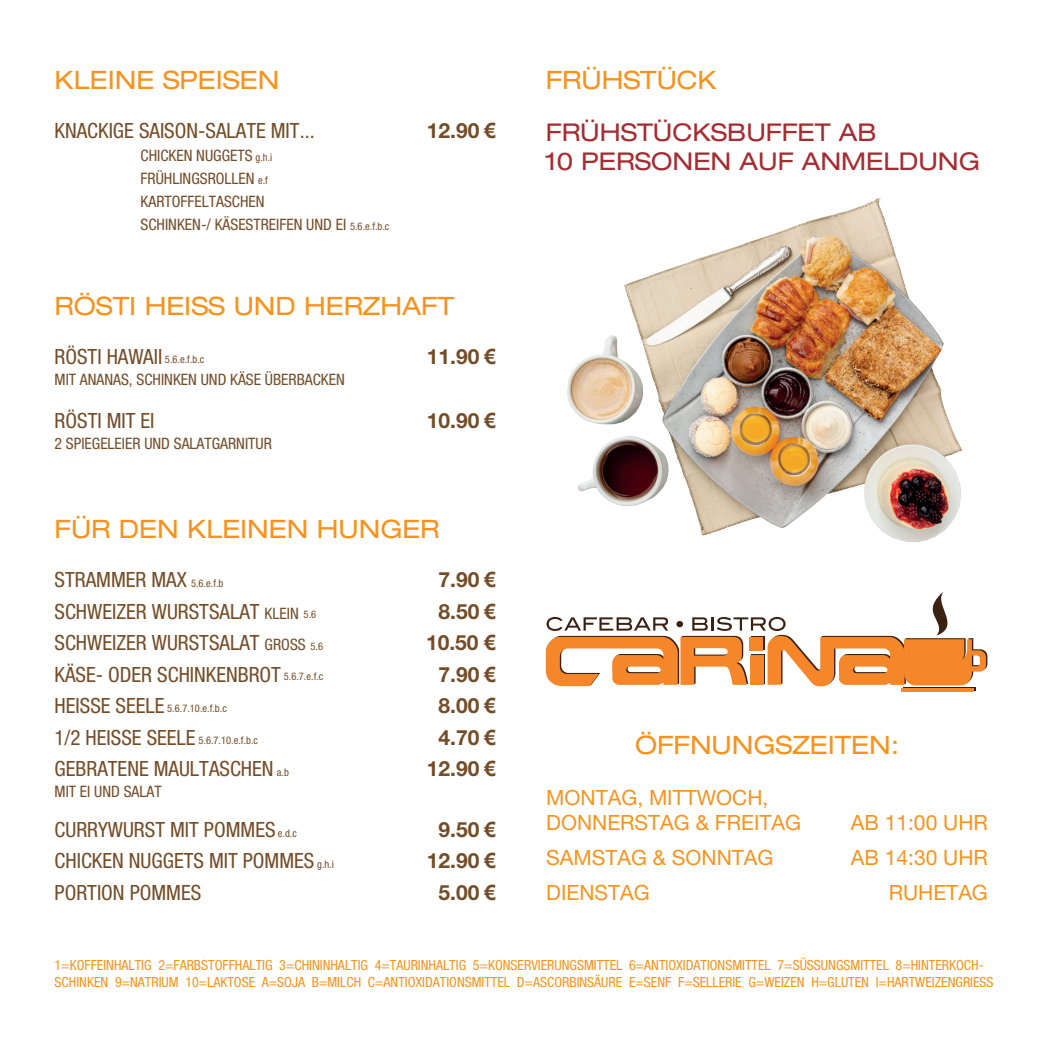
<style>
.page{position:relative;width:1042px;height:1042px;background:#fff}
.page>*{position:absolute;margin:0;border:0;box-sizing:border-box;transform-origin:0 0}
.t1{font:expanded 25.38px "Helvetica Neue";color:#f7931d}
.t2{font:expanded 24.5px "Helvetica Neue";color:#a52c31}
.t3{font:condensed 21px/31.5px "Helvetica Neue";color:#744c27}
.t4{font:21px/25.2px "Helvetica Neue";color:#f7931d}
.t5{font:700 21px/31.5px "Helvetica Neue";color:#744c27;text-align:center}
.t6{font:condensed 21px "Helvetica Neue";letter-spacing:.03em;color:#744c27}
.t7{font:condensed 15.75px/22.8px "Helvetica Neue";color:#744c27}
.t8{font:condensed 14px/17.5px "Helvetica Neue";color:#f7931d}
.t9{font:condensed 10.5px/22.4px "Helvetica Neue";color:#744c27}
.s1{font-family:"Arial"}
.s2{font-size:15.75px}
</style>
<div class="page">
<hr style="left:903px;top:687px;width:72px;height:4px;background:#3a2111">
<hr style="left:902px;top:688px;width:72px;height:4px;background:#f5872a">
<svg style="left:546px;top:591px;width:441px;height:95px"></svg>
<img style="left:567px;top:198px;width:396px;height:344px">
<h1 class="t1" style="left:55px;top:65px;width:36px">KLEINE</h1>
<h1 class="t1" style="left:163px;top:65px;width:34px">SPEISEN</h1>
<h3 class="t6" style="left:55px;top:118px;width:262px">KNACKIGE SAISON-SALATE MIT...</h3>
<h3 class="t5" style="left:427px;top:114px;width:71px">12.90 <span class="s1">€</span></h3>
<p class="t7" style="left:141px;top:144px;width:207px">CHICKEN NUGGETS<br>FRÜHLINGSROLLEN<br>KARTOFFELTASCHEN<br>SCHINKEN-/ KÄSESTREIFEN UND EI</p>
<p class="t9" style="left:255px;top:146px;width:18px">G.H.I<br>E.F</p>
<p class="t9" style="left:350px;top:215px;width:41px">5.6.E.F.B.C</p>
<h1 class="t1" style="left:55px;top:291px;width:55px">RÖSTI</h1>
<h1 class="t1" style="left:145px;top:291px;width:16px">HEI</h1>
<h1 class="t1" style="left:191px;top:291px;width:133px">SS UND HER</h1>
<h1 class="t1" style="left:363px;top:291px;width:37px">ZHAFT</h1>
<h3 class="t3" style="left:55px;top:340px;width:109px">RÖSTI HAWAII</h3>
<p class="t7" style="left:55px;top:368px;width:292px">MIT ANANAS, SCHINKEN UND KÄSE ÜBERBACKEN</p>
<h3 class="t5" style="left:427px;top:340px;width:71px">11.90 <span class="s1">€</span></h3>
<p class="t9" style="left:165px;top:347px;width:41px">5.6.E.F.B.C</p>
<h3 class="t3" style="left:55px;top:405px;width:101px">RÖSTI MIT EI</h3>
<p class="t7" style="left:55px;top:432px;width:219px">2 SPIEGELEIER UND SALATGARNITUR</p>
<h3 class="t5" style="left:427px;top:405px;width:71px">10.90 <span class="s1">€</span></h3>
<h1 class="t1" style="left:55px;top:514px;width:151px">FÜR DEN KLEINEN</h1>
<h1 class="t1" style="left:317px;top:514px;width:63px">HUNGER</h1>
<h3 class="t3" style="left:55px;top:564px;width:246px">STRAMMER MAX<br>SCHWEIZER WURSTSALAT <span class="s2">KLEIN<br></span>SCHWEIZER WURSTSALAT <span class="s2">GROSS<br></span>KÄSE- ODER SCHINKENBROT<br>HEISSE SEELE<br>1/2 HEISSE SEELE<br>GEBRATENE MAULTASCHEN</h3>
<p class="t7" style="left:55px;top:780px;width:105px">MIT EI UND SALAT</p>
<h3 class="t5" style="left:426px;top:563px;width:72px">7.90 <span class="s1">€<br></span>8.50 <span class="s1">€<br></span>10.50 <span class="s1">€<br></span>7.90 <span class="s1">€<br></span>8.00 <span class="s1">€<br></span>4.70 <span class="s1">€<br></span>12.90 <span class="s1">€</span></h3>
<p class="t9" style="left:191px;top:572px;width:34px">5.6.E.F.B</p>
<p class="t9" style="left:304px;top:603px;width:14px">5.6</p>
<p class="t9" style="left:310px;top:634px;width:14px">5.6</p>
<p class="t9" style="left:284px;top:665px;width:41px">5.6.7.E.F.C</p>
<p class="t9" style="left:167px;top:696px;width:61px">5.6.7.10.E.F.B.C</p>
<p class="t9" style="left:198px;top:729px;width:61px">5.6.7.10.E.F.B.C</p>
<p class="t9" style="left:277px;top:761px;width:14px">A.B</p>
<h3 class="t3" style="left:55px;top:813px;width:261px">CURRYWURST MIT POMMES<br>CHICKEN NUGGETS MIT POMMES<br>PORTION POMMES</h3>
<h3 class="t5" style="left:427px;top:813px;width:71px">9.50 <span class="s1">€<br></span>12.90 <span class="s1">€<br></span>5.00 <span class="s1">€</span></h3>
<p class="t9" style="left:278px;top:822px;width:21px">E.D.C</p>
<p class="t9" style="left:317px;top:852px;width:18px">G.H.I</p>
<h1 class="t1" style="left:546px;top:65px;width:37px">FRÜHSTÜCK</h1>
<h2 class="t2" style="left:546px;top:117px;width:36px">FRÜHSTÜCKSB</h2>
<h2 class="t2" style="left:746px;top:117px;width:37px">UFFET</h2>
<h2 class="t2" style="left:839px;top:117px;width:20px">AB</h2>
<h2 class="t2" style="left:546px;top:146px;width:71px">10 PERS</h2>
<h2 class="t2" style="left:651px;top:146px;width:41px">ONEN</h2>
<h2 class="t2" style="left:739px;top:146px;width:219px">AUF ANMELDUNG</h2>
<h1 class="t1" style="left:635px;top:730px;width:20px">ÖFFN</h1>
<h1 class="t1" style="left:711px;top:730px;width:41px">UNGS</h1>
<h1 class="t1" style="left:792px;top:730px;width:34px">ZEITEN</h1>
<h1 class="t1" style="left:890px;top:730px;width:10px">:</h1>
<h3 class="t4" style="left:546px;top:784px;width:256px">MONTAG, MITTWOCH,<br>DONNERSTAG &amp; FREITAG</h3>
<h3 class="t4" style="left:830px;top:809px;width:159px">AB 11:00 UHR</h3>
<h3 class="t4" style="left:546px;top:844px;width:229px">SAM STAG &amp; SONNTAG</h3>
<h3 class="t4" style="left:851px;top:844px;width:138px">AB 14:30 UHR</h3>
<h3 class="t4" style="left:546px;top:879px;width:154px">DIENSTAG RU</h3>
<h3 class="t4" style="left:918px;top:879px;width:71px">HETAG</h3>
<p class="t8" style="left:55px;top:956px;width:940px">1=KOFFEINHALTIG 2=FARBSTOFFHALTIG 3=CHININHALTIG 4=TAURINHALTIG 5=KONSERVIERUNGSMITTEL 6=ANTIOXIDATIONSMITTEL 7=SÜSSUNGSMITTEL 8=HINTERKOCH-<br>SCHINKEN 9=NATRIUM 10=LAKTOSE A=SOJA B=MILCH C=ANTIOXIDATIONSMITTEL D=ASCORBINSÄURE E=SENF F=SELLERIE G=WEIZEN H=GLUTEN I=HARTWEIZENGRIESS</p>
</div>
